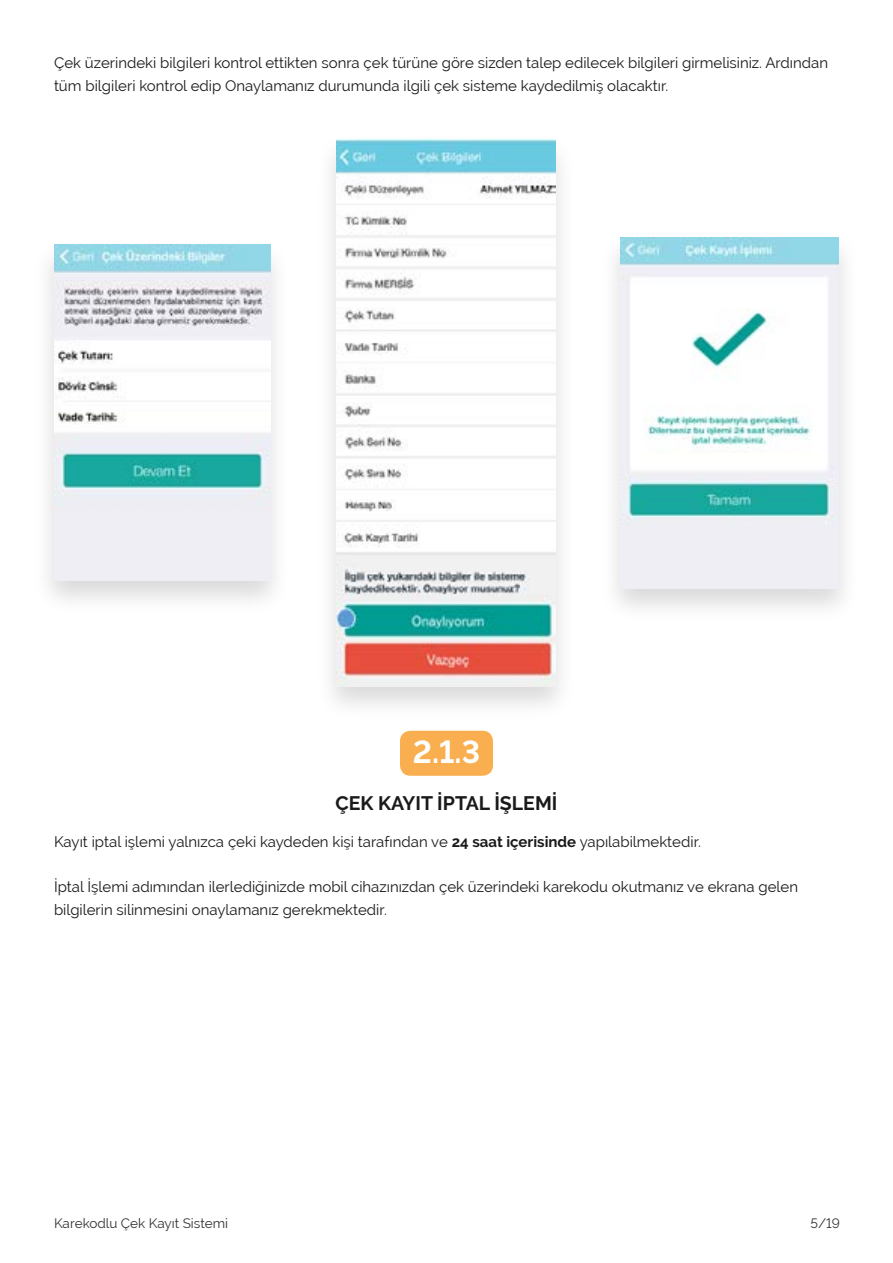
<style>
.page{position:relative;width:893px;height:1263px;background:#fff}
.page>*{position:absolute;margin:0;border:0;box-sizing:border-box;transform-origin:0 0}
.t1{font:700 31.5px "Raleway";color:#fff}
.t2{font:700 19.5px "Raleway";color:#1a1a1a}
.t3{font:15px/22.5px "Raleway";color:#1a1a1a}
.t4{font:13.5px "Raleway";color:#333}
.s1{font-weight:700}
</style>
<div class="page">
<div style="left:32px;top:237px;width:260px;height:378px;background:#000;opacity:.15"></div>
<img style="left:54px;top:245px;width:216px;height:336px">
<div style="left:315px;top:132px;width:261px;height:589px;background:#000;opacity:.15"></div>
<img style="left:337px;top:140px;width:218px;height:546px">
<div style="left:599px;top:229px;width:261px;height:394px;background:#000;opacity:.15"></div>
<img style="left:621px;top:237px;width:218px;height:352px">
<div style="left:400px;top:731px;width:93px;height:45px;background:#f9ae4f;border-radius:10px"></div>
<p class="t3" style="left:54px;top:52px;width:775px">Çek üzerindeki bilgileri kontrol ettikten sonra çek türüne göre sizden talep edilecek bilgileri girmelisiniz. Ardından tüm bilgileri kontrol edip Onaylamanız durumunda ilgili çek sisteme kaydedilmiş olacaktır.</p>
<h1 class="t1" style="left:413px;top:734px;width:69px">2.1.3</h1>
<h2 class="t2" style="left:336px;top:792px;width:223px">ÇEK KAYIT İPTAL İŞLEMİ</h2>
<p class="t3" style="left:54px;top:831px;width:648px">Kayıt iptal işlemi yalnızca çeki kaydeden kişi tarafından ve <span class="s1">24 saat içerisinde</span> yapılabilmektedir.</p>
<p class="t3" style="left:54px;top:876px;width:745px">İptal İşlemi adımından ilerlediğinizde mobil cihazınızdan çek üzerindeki karekodu okutmanız ve ekrana gelen bilgilerin silinmesini onaylamanız gerekmektedir.</p>
<p class="t4" style="left:54px;top:1215px;width:176px">Karekodlu Çek Kayıt Sistemi</p>
<p class="t4" style="left:810px;top:1215px;width:31px">5/19</p>
</div>
